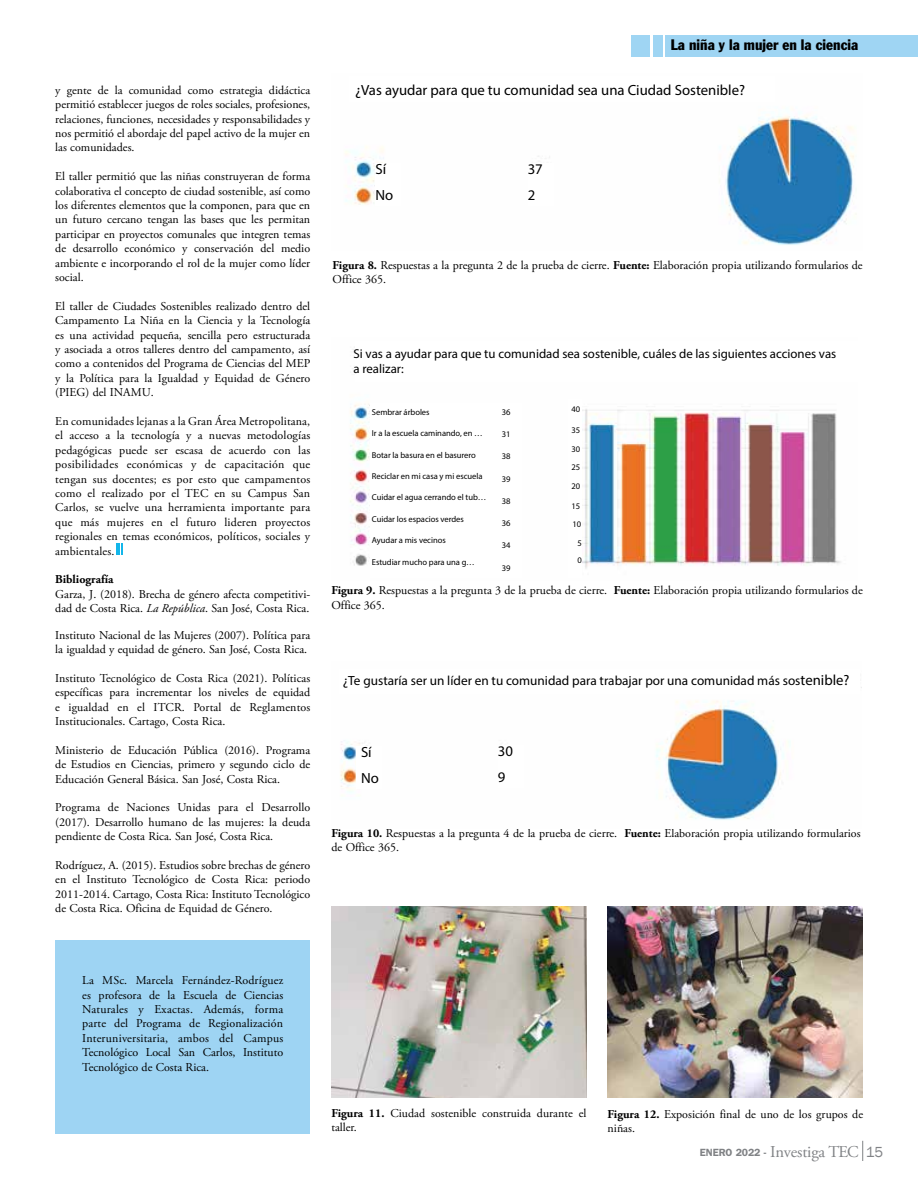
<style>
.page{position:relative;width:918px;height:1188px;background:#fff}
.page>*{position:absolute;margin:0;border:0;box-sizing:border-box;transform-origin:0 0}
.t1{font:16.5px "Adobe Garamond Pro";letter-spacing:-.01em;color:#808285}
.t2{font:condensed 15px "Franklin Gothic";color:#000}
.t3{font:14.7px/26.1px "Myriad Pro";color:#000}
.t4{font:13.2px "Myriad Pro";color:#000}
.t5{font:12.9px/15.5px "Myriad Pro";color:#000}
.t6{font:12px/14.4px "Adobe Garamond Pro";color:#000;text-align:justify}
.t7{font:700 12px "Adobe Garamond Pro";color:#000}
.t8{font:8.55px/18.1px "Myriad Pro";letter-spacing:-.005em;color:#000;text-align:justify}
.s1{font-style:italic}
.s2{font-weight:700}
.s3{font-size:14.7px}
.s4{font-family:"Franklin Gothic";font-weight:600;font-size:10.5px}
.s5{font-family:"Franklin Gothic";font-size:15px}
</style>
<div class="page">
<svg style="left:862px;top:1141px;width:1px;height:20px"></svg>
<div style="left:666px;top:36px;width:252px;height:21px;background:#9fd5f3"></div>
<div style="left:653px;top:36px;width:10px;height:21px;background:#9fd5f3"></div>
<div style="left:631px;top:36px;width:19px;height:21px;background:#9fd5f3"></div>
<svg style="left:117px;top:543px;width:5px;height:11px"></svg>
<img style="left:345px;top:113px;width:509px;height:132px">
<div style="left:375px;top:163px;width:26px;height:43px;background:#fff"></div>
<div style="left:528px;top:163px;width:25px;height:43px;background:#fff"></div>
<img style="left:350px;top:347px;width:491px;height:222px">
<div style="left:355px;top:341px;width:508px;height:41px;background:#fff"></div>
<div style="left:370px;top:403px;width:152px;height:174px;background:#fff"></div>
<div style="left:569px;top:399px;width:13px;height:178px;background:#fff"></div>
<img style="left:340px;top:687px;width:522px;height:133px">
<div style="left:339px;top:669px;width:521px;height:25px;background:#fff"></div>
<div style="left:498px;top:745px;width:26px;height:43px;background:#fff"></div>
<div style="left:356px;top:746px;width:26px;height:43px;background:#fff"></div>
<img style="left:331px;top:906px;width:255px;height:192px">
<img style="left:608px;top:906px;width:255px;height:192px">
<div style="left:55px;top:940px;width:255px;height:194px;background:#9ed4f3"></div>
<p class="t6" style="left:55px;top:83px;width:257px">y gente de la comunidad como estrategia didáctica permitió establecer juegos de roles sociales, profesiones, relaciones, funciones, necesidades y responsabilidades y nos permitió el abordaje del papel activo de la mujer en las comunidades.</p>
<p class="t6" style="left:55px;top:170px;width:257px">El taller permitió que las niñas construyeran de forma colaborativa el concepto de ciudad sostenible, así como los diferentes elementos que la componen, para que en un futuro cercano tengan las bases que les permitan participar en proyectos comunales que integren temas de desarrollo económico y conservación del medio ambiente e incorporando el rol de la mujer como líder social.</p>
<p class="t6" style="left:55px;top:299px;width:257px">El taller de Ciudades Sostenibles realizado dentro del Campamento La Niña en la Ciencia y la Tecnología es una actividad pequeña, sencilla pero estructurada y asociada a otros talleres dentro del campamento, así como a contenidos del Programa de Ciencias del MEP y la Política para la Igualdad y Equidad de Género (PIEG) del INAMU.</p>
<p class="t6" style="left:55px;top:414px;width:257px">En comunidades lejanas a la Gran Área Metropolitana, el acceso a la tecnología y a nuevas metodologías pedagógicas puede ser escasa de acuerdo con las posibilidades económicas y de capacitación que tengan sus docentes; es por esto que campamentos como el realizado por el TEC en su Campus San Carlos, se vuelve una herramienta importante para que más mujeres en el futuro lideren proyectos regionales en temas económicos, políticos, sociales y ambientales.</p>
<p class="t7" style="left:55px;top:573px;width:60px">Bibliografía</p>
<p class="t6" style="left:55px;top:587px;width:256px">Garza, J. (2018). Brecha de género afecta competitivi&shy;dad de Costa Rica. <span class="s1">La República</span>. San José, Costa Rica.</p>
<p class="t6" style="left:55px;top:628px;width:256px">Instituto Nacional de las Mujeres (2007). Política para la igualdad y equidad de género. San José, Costa Rica.</p>
<p class="t6" style="left:55px;top:671px;width:257px">Instituto Tecnológico de Costa Rica (2021). Políticas específicas para incrementar los niveles de equidad e igualdad en el ITCR. Portal de Reglamentos Institucionales. Cartago, Costa Rica.</p>
<p class="t6" style="left:55px;top:743px;width:256px">Ministerio de Educación Pública (2016). Programa de Estudios en Ciencias, primero y segundo ciclo de Educación General Básica. San José, Costa Rica.</p>
<p class="t6" style="left:55px;top:801px;width:257px">Programa de Naciones Unidas para el Desarrollo (2017). Desarrollo humano de las mujeres: la deuda pendiente de Costa Rica. San José, Costa Rica.</p>
<p class="t6" style="left:55px;top:858px;width:256px">Rodríguez, A. (2015). Estudios sobre brechas de género en el Instituto Tecnológico de Costa Rica: periodo 2011-2014. Cartago, Costa Rica: Instituto Tecnológico de Costa Rica. Oficina de Equidad de Género.</p>
<p class="t2" style="left:671px;top:36px;width:189px">La niña y la mujer en la ciencia</p>
<p class="t3" style="left:355px;top:77px;width:391px">¿Vas ayudar para que tu comunidad sea una Ciudad Sostenible?</p>
<p class="t3" style="left:375px;top:156px;width:19px">Sí<br>No</p>
<p class="t3" style="left:528px;top:156px;width:17px">37<br>2</p>
<p class="t6" style="left:333px;top:258px;width:532px"><span class="s2">Figura 8.</span> Respuestas a la pregunta 2 de la prueba de cierre. <span class="s2">Fuente:</span> Elaboración propia utilizando formularios de<br>Office 365.</p>
<p class="t5" style="left:354px;top:345px;width:484px">Si vas a ayudar para que tu comunidad sea sostenible, cuáles de las siguientes acciones vas a realizar:</p>
<p class="t8" style="left:372px;top:403px;width:59px">Sembrar árboles</p>
<p class="t8" style="left:372px;top:424px;width:112px">Ir a la escuela caminando, en …</p>
<p class="t8" style="left:372px;top:446px;width:106px">Botar la basura en el basurero</p>
<p class="t8" style="left:372px;top:467px;width:112px">Reciclar en mi casa y mi escuela</p>
<p class="t8" style="left:372px;top:488px;width:116px">Cuidar el agua cerrando el tub…</p>
<p class="t8" style="left:372px;top:510px;width:94px">Cuidar los espacios verdes</p>
<p class="t8" style="left:372px;top:531px;width:75px">Ayudar a mis vecinos</p>
<p class="t8" style="left:372px;top:553px;width:104px">Estudiar mucho para una g…</p>
<p class="t8" style="left:571px;top:400px;width:10px">40</p>
<p class="t8" style="left:571px;top:421px;width:10px">35<br>30<br>25</p>
<p class="t8" style="left:571px;top:477px;width:10px">20</p>
<p class="t8" style="left:571px;top:496px;width:10px">15</p>
<p class="t8" style="left:573px;top:516px;width:11px;line-height:17.7px;text-align:center">10<br>5<br>0</p>
<p class="t8" style="left:502px;top:403px;width:10px">36</p>
<p class="t8" style="left:502px;top:425px;width:10px">31</p>
<p class="t8" style="left:502px;top:447px;width:10px">38</p>
<p class="t8" style="left:502px;top:470px;width:10px">39</p>
<p class="t8" style="left:502px;top:492px;width:10px">38</p>
<p class="t8" style="left:502px;top:514px;width:10px">36</p>
<p class="t8" style="left:502px;top:536px;width:10px">34</p>
<p class="t8" style="left:502px;top:559px;width:10px">39</p>
<p class="t6" style="left:331px;top:584px;width:533px"><span class="s2">Figura 9.</span> Respuestas a la pregunta 3 de la prueba de cierre. <span class="s2">Fuente:</span> Elaboración propia utilizando formularios de<br>Office 365.</p>
<p class="t4" style="left:343px;top:672px;width:508px">¿Te gustaría ser un líder en tu comunidad para trabajar por una comunidad más sos<span class="s3">tenible?</span></p>
<p class="t3" style="left:361px;top:739px;width:19px">Sí<br>No</p>
<p class="t3" style="left:498px;top:737px;width:17px">30<br>9</p>
<p class="t6" style="left:332px;top:826px;width:531px"><span class="s2">Figura 10.</span> Respuestas a la pregunta 4 de la prueba de cierre. <span class="s2">Fuente:</span> Elaboración propia utilizando formularios de Office 365.</p>
<p class="t6" style="left:82px;top:974px;width:203px">La MSc. Marcela Fernández-Rodríguez es profesora de la Escuela de Ciencias Naturales y Exactas. Además, forma parte del Programa de Regionalización Interuniversitaria, ambos del Campus Tecnológico Local San Carlos, Instituto Tecnológico de Costa Rica.</p>
<p class="t6" style="left:331px;top:1106px;width:257px"><span class="s2">Figura 11.</span> Ciudad sostenible construida durante el taller.</p>
<p class="t6" style="left:608px;top:1107px;width:257px"><span class="s2">Figura 12.</span> Exposición final de uno de los grupos de niñas.</p>
<h1 class="t1" style="left:700px;top:1142px;width:185px"><span class="s4">ENERO 2022 -</span> Investiga TEC <span class="s5">15</span></h1>
</div>
